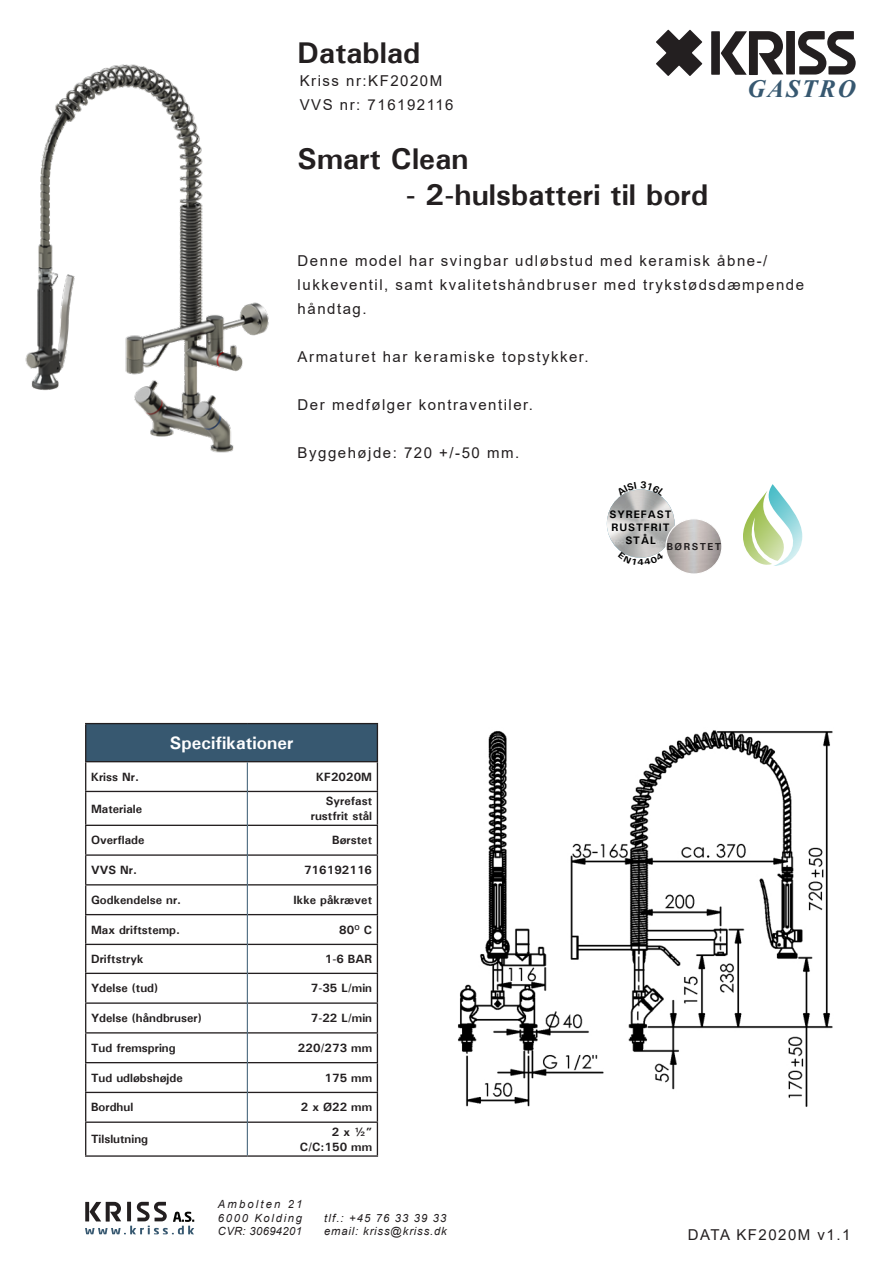
<style>
.page{position:relative;width:893px;height:1263px;background:#fff}
.page>*{position:absolute;margin:0;border:0;box-sizing:border-box;transform-origin:0 0}
.Model_overskrift{font:700 30px "Utah";color:#231f20}
.t1{font:italic 700 24.9px "Times New Roman";letter-spacing:.08em;color:#375870}
.Tabel_overskrift_lil{font:700 18px "Utah";color:#fff}
.Brødtekst{font:15px/24px "Arial";letter-spacing:.1em;color:#231f20}
.Tabel_tekst_lille_ve{font:700 12px "Utah";color:#231f20}
.Tabel_tekst_lille_hø{font:700 12px "Utah";color:#231f20}
.t2{font:italic 11.25px/13.5px "Arial";letter-spacing:.075em;color:#231f20}
.t3{font:italic 11.25px/13.5px "Arial";letter-spacing:.1em;color:#231f20;text-align:justify}
.t4{font:700 10.8px/13px "Utah";letter-spacing:.085em;color:#000001;text-align:center}
.t5{font:700 10.2px "Utah";letter-spacing:.14em;color:#231f20}
</style>
<div class="page">
<svg style="left:798px;top:31px;width:58px;height:44px"></svg>
<div style="left:786px;top:31px;width:9px;height:43px;background:#231f20"></div>
<svg style="left:656px;top:30px;width:46px;height:46px"></svg>
<svg style="left:711px;top:31px;width:72px;height:44px"></svg>
<img style="left:458px;top:730px;width:375px;height:377px">
<img style="left:25px;top:64px;width:244px;height:389px">
<div style="left:86px;top:723px;width:291px;height:39px;background:#375870"></div>
<hr style="left:85px;top:723px;width:162px;height:1px;background:#231f20">
<hr style="left:85px;top:724px;width:1px;height:37px;background:#231f20">
<hr style="left:247px;top:723px;width:131px;height:1px;background:#231f20">
<hr style="left:377px;top:724px;width:1px;height:37px;background:#231f20">
<hr style="left:85px;top:914px;width:162px;height:1px;background:#231f20">
<hr style="left:248px;top:914px;width:130px;height:1px;background:#231f20">
<hr style="left:85px;top:944px;width:162px;height:1px;background:#231f20">
<hr style="left:248px;top:944px;width:130px;height:1px;background:#231f20">
<hr style="left:85px;top:973px;width:162px;height:1px;background:#231f20">
<hr style="left:248px;top:973px;width:130px;height:1px;background:#231f20">
<hr style="left:85px;top:1002px;width:162px;height:2px;background:#231f20">
<hr style="left:248px;top:1002px;width:130px;height:2px;background:#231f20">
<hr style="left:85px;top:1032px;width:162px;height:1px;background:#231f20">
<hr style="left:248px;top:1032px;width:130px;height:1px;background:#231f20">
<hr style="left:85px;top:1062px;width:162px;height:1px;background:#231f20">
<hr style="left:248px;top:1062px;width:130px;height:1px;background:#231f20">
<hr style="left:85px;top:1092px;width:162px;height:1px;background:#231f20">
<hr style="left:248px;top:1092px;width:130px;height:1px;background:#231f20">
<hr style="left:85px;top:1121px;width:162px;height:2px;background:#231f20">
<hr style="left:85px;top:1123px;width:1px;height:32px;background:#231f20">
<hr style="left:248px;top:1121px;width:130px;height:2px;background:#231f20">
<hr style="left:377px;top:1123px;width:1px;height:32px;background:#231f20">
<hr style="left:85px;top:1155px;width:162px;height:2px;background:#231f20">
<hr style="left:247px;top:1155px;width:131px;height:2px;background:#231f20">
<hr style="left:85px;top:761px;width:162px;height:1px;background:#231f20">
<svg style="left:85px;top:762px;width:1px;height:29px"></svg>
<hr style="left:247px;top:761px;width:131px;height:1px;background:#231f20">
<svg style="left:377px;top:762px;width:1px;height:29px"></svg>
<hr style="left:85px;top:791px;width:162px;height:1px;background:#231f20">
<hr style="left:85px;top:792px;width:1px;height:33px;background:#231f20">
<hr style="left:248px;top:791px;width:130px;height:1px;background:#231f20">
<hr style="left:377px;top:792px;width:1px;height:33px;background:#231f20">
<hr style="left:85px;top:825px;width:162px;height:1px;background:#231f20">
<hr style="left:248px;top:825px;width:130px;height:1px;background:#231f20">
<hr style="left:85px;top:854px;width:162px;height:2px;background:#231f20">
<hr style="left:248px;top:854px;width:130px;height:2px;background:#231f20">
<hr style="left:85px;top:884px;width:162px;height:1px;background:#231f20">
<svg style="left:85px;top:826px;width:1px;height:295px"></svg>
<hr style="left:248px;top:884px;width:130px;height:1px;background:#231f20">
<svg style="left:377px;top:826px;width:1px;height:295px"></svg>
<svg style="left:247px;top:762px;width:1px;height:29px"></svg>
<hr style="left:247px;top:791px;width:1px;height:34px;background:#375870">
<hr style="left:247px;top:825px;width:1px;height:30px;background:#375870">
<hr style="left:247px;top:855px;width:1px;height:30px;background:#375870">
<hr style="left:247px;top:885px;width:1px;height:30px;background:#375870">
<svg style="left:247px;top:915px;width:1px;height:58px"></svg>
<hr style="left:247px;top:973px;width:1px;height:30px;background:#375870">
<hr style="left:247px;top:1003px;width:1px;height:30px;background:#375870">
<hr style="left:247px;top:1033px;width:1px;height:30px;background:#375870">
<svg style="left:247px;top:1063px;width:1px;height:29px"></svg>
<hr style="left:247px;top:1092px;width:1px;height:30px;background:#375870">
<hr style="left:247px;top:1122px;width:1px;height:33px;background:#375870">
<img style="left:607px;top:489px;width:67px;height:69px;border-radius:34px">
<img style="left:666px;top:519px;width:56px;height:55px;border-radius:28px">
<div style="left:665px;top:518px;width:57px;height:56px;border:1px solid #fff;border-radius:50%"></div>
<svg style="left:743px;top:484px;width:59px;height:82px"></svg>
<svg style="left:85px;top:1202px;width:109px;height:32px"></svg>
<svg style="left:616px;top:489px;width:49px;height:13px"></svg>
<svg style="left:618px;top:543px;width:46px;height:15px"></svg>
<p class="Model_overskrift" style="left:298px;top:35px;width:124px">Datablad</p>
<p class="Brødtekst" style="left:300px;top:69px;width:144px">Kriss nr:KF2020M</p>
<p class="Brødtekst" style="left:300px;top:93px;width:155px">VVS nr: 716192116</p>
<p class="Model_overskrift" style="left:298px;top:141px;width:173px">Smart Clean</p>
<p class="Model_overskrift" style="left:406px;top:177px;width:304px">- 2-hulsbatteri til bord</p>
<h2 class="t1" style="left:747px;top:71px;width:110px">GASTRO</h2>
<p class="Brødtekst" style="left:298px;top:249px;width:508px">Denne model har svingbar udløbstud med keramisk åbne-/ lukkeventil, samt kvalitetshåndbruser med trykstødsdæmpende håndtag.</p>
<p class="Brødtekst" style="left:298px;top:345px;width:293px">Armaturet har keramiske topstykker.</p>
<p class="Brødtekst" style="left:298px;top:393px;width:237px">Der medfølger kontraventiler.</p>
<p class="Brødtekst" style="left:298px;top:441px;width:223px">Byggehøjde: 720 +/-50 mm.</p>
<p class="Tabel_overskrift_lil" style="left:170px;top:732px;width:125px">Specifikationer</p>
<p class="Tabel_tekst_lille_ve" style="left:91px;top:769px;width:50px">Kriss Nr.</p>
<p class="Tabel_tekst_lille_hø" style="left:316px;top:769px;width:57px">KF2020M</p>
<p class="Tabel_tekst_lille_ve" style="left:91px;top:801px;width:53px">Materiale</p>
<p class="Tabel_tekst_lille_hø" style="left:326px;top:794px;width:48px">Syrefast</p>
<p class="Tabel_tekst_lille_hø" style="left:311px;top:809px;width:63px">rustfrit stål</p>
<p class="Tabel_tekst_lille_ve" style="left:91px;top:833px;width:55px">Overflade</p>
<p class="Tabel_tekst_lille_hø" style="left:332px;top:833px;width:41px">Børstet</p>
<p class="Tabel_tekst_lille_ve" style="left:91px;top:863px;width:47px">VVS Nr.</p>
<p class="Tabel_tekst_lille_hø" style="left:304px;top:863px;width:70px">716192116</p>
<p class="Tabel_tekst_lille_ve" style="left:91px;top:892px;width:92px">Godkendelse nr.</p>
<p class="Tabel_tekst_lille_hø" style="left:294px;top:892px;width:80px">Ikke påkrævet</p>
<p class="Tabel_tekst_lille_ve" style="left:91px;top:922px;width:91px">Max driftstemp.</p>
<p class="Tabel_tekst_lille_hø" style="left:339px;top:922px;width:34px">80<sup>O</sup> C</p>
<p class="Tabel_tekst_lille_ve" style="left:91px;top:951px;width:54px">Driftstryk</p>
<p class="Tabel_tekst_lille_hø" style="left:325px;top:951px;width:49px">1-6 BAR</p>
<p class="Tabel_tekst_lille_ve" style="left:91px;top:981px;width:69px">Ydelse (tud)</p>
<p class="Tabel_tekst_lille_hø" style="left:311px;top:981px;width:63px">7-35 L/min</p>
<p class="Tabel_tekst_lille_ve" style="left:91px;top:1011px;width:112px">Ydelse (håndbruser)</p>
<p class="Tabel_tekst_lille_hø" style="left:311px;top:1011px;width:63px">7-22 L/min</p>
<p class="Tabel_tekst_lille_ve" style="left:91px;top:1040px;width:86px">Tud fremspring</p>
<p class="Tabel_tekst_lille_hø" style="left:298px;top:1040px;width:76px">220/273 mm</p>
<p class="Tabel_tekst_lille_ve" style="left:91px;top:1070px;width:93px">Tud udløbshøjde</p>
<p class="Tabel_tekst_lille_hø" style="left:325px;top:1070px;width:49px">175 mm</p>
<p class="Tabel_tekst_lille_ve" style="left:91px;top:1100px;width:44px">Bordhul</p>
<p class="Tabel_tekst_lille_hø" style="left:301px;top:1100px;width:73px">2 x Ø22 mm</p>
<p class="Tabel_tekst_lille_ve" style="left:91px;top:1132px;width:59px">Tilslutning</p>
<p class="Tabel_tekst_lille_hø" style="left:332px;top:1124px;width:42px">2 x ½”</p>
<p class="Tabel_tekst_lille_hø" style="left:300px;top:1139px;width:74px">C/C:150 mm</p>
<p class="t3" style="left:218px;top:1198px;width:86px">Ambolten 21<br>6000 Kolding CVR: 30694201</p>
<p class="t2" style="left:324px;top:1211px;width:124px">tlf.: +45 76 33 39 33 email: kriss@kriss.dk</p>
<p class="t4" style="left:610px;top:508px;width:64px">SYREFAST<br>RUSTFRIT<br>STÅL</p>
<p class="t5" style="left:667px;top:540px;width:56px">BØRSTET</p>
<p class="Brødtekst" style="left:688px;top:1222px;width:164px">DATA KF2020M v1.1</p>
</div>
